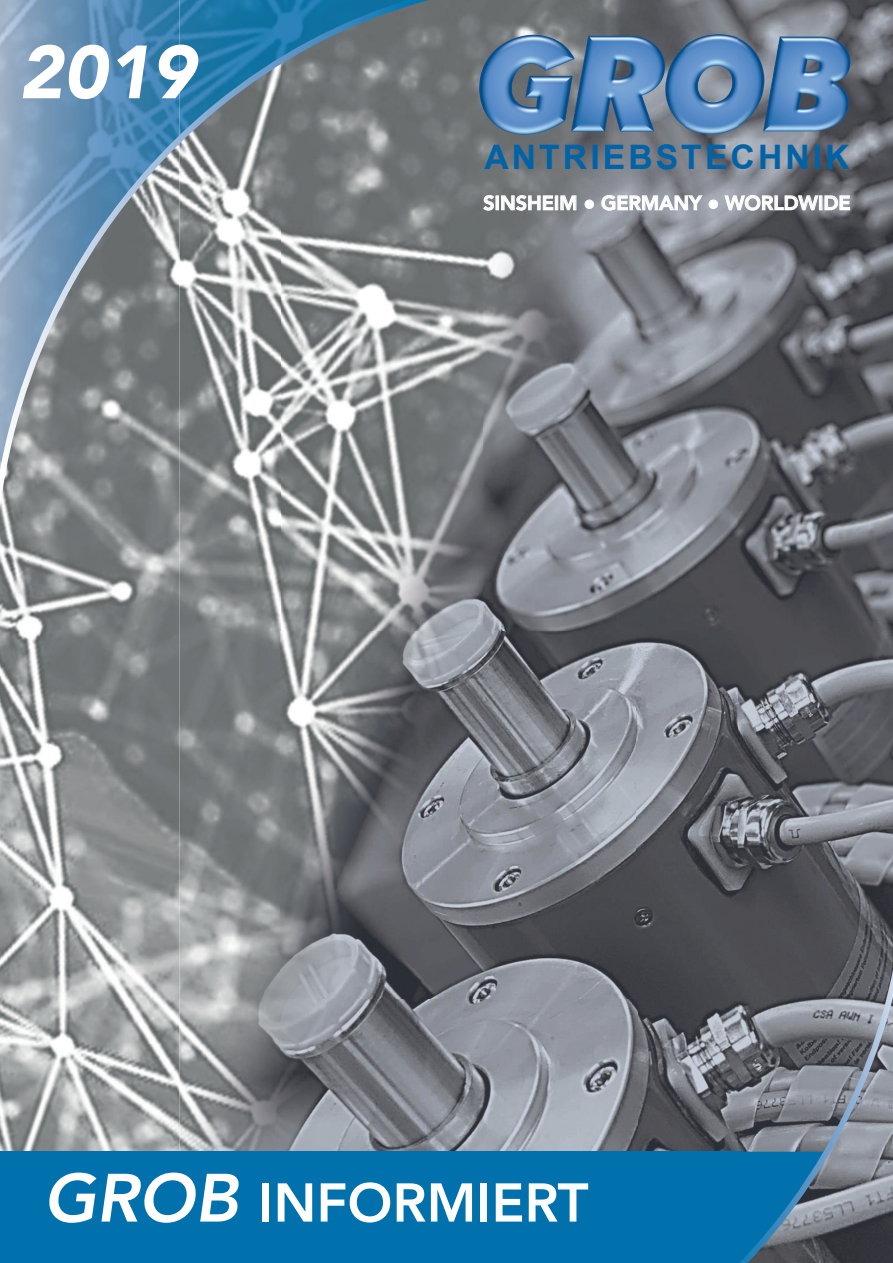
<style>
.page{position:relative;width:893px;height:1263px;background:#fff}
.page>*{position:absolute;margin:0;border:0;box-sizing:border-box;transform-origin:0 0}
.t1{font:italic 900 74.4px "Avenir";color:#fff}
.t2{font:800 54px "Avenir";color:#fff}
.t3{font:700 45px "Arial";letter-spacing:.005em;color:#fff}
.t4{font:700 33.75px "Arial";letter-spacing:.09em;color:#0062a7}
.t5{font:800 19.8px "Avenir";color:#fff}
.s1{font-family:"Arial Narrow";font-weight:700}
.s2{font-style:italic;font-size:67.5px}
</style>
<div class="page">
<img style="left:738px;top:0;width:155px;height:844px">
<img style="left:0;top:594px;width:180px;height:558px">
<img style="left:281px;top:0;width:203px;height:631px">
<img style="left:484px;top:0;width:254px;height:32px">
<img style="left:180px;top:594px;width:101px;height:558px">
<img style="left:484px;top:138px;width:254px;height:493px">
<img style="left:280px;top:631px;width:458px;height:521px">
<div style="left:0;top:1152px;width:743px;height:111px;background:#0071ad"></div>
<svg style="left:402px;top:844px;width:491px;height:419px"></svg>
<svg style="left:483px;top:195px;width:11px;height:15px"></svg>
<div style="left:496px;top:196px;width:3px;height:14px;border:1px solid #fff"></div>
<svg style="left:501px;top:195px;width:52px;height:15px"></svg>
<div style="left:555px;top:196px;width:3px;height:14px;border:1px solid #fff"></div>
<svg style="left:561px;top:196px;width:15px;height:14px"></svg>
<svg style="left:585px;top:200px;width:9px;height:9px"></svg>
<svg style="left:601px;top:195px;width:101px;height:15px"></svg>
<svg style="left:709px;top:200px;width:9px;height:9px"></svg>
<svg style="left:725px;top:195px;width:93px;height:15px"></svg>
<div style="left:819px;top:196px;width:3px;height:14px;border:1px solid #fff"></div>
<svg style="left:825px;top:196px;width:25px;height:14px"></svg>
<img style="left:476px;top:32px;width:376px;height:106px">
<svg style="left:0;top:0;width:476px;height:594px"></svg>
<h1 class="t1" style="left:19px;top:11px;width:178px">2019</h1>
<h3 class="t4" style="left:484px;top:135px;width:367px">ANTRIEBSTECHNIK</h3>
<p class="t5" style="left:483px;top:187px;width:369px">SINSHEIM <span class="s1">●</span> GERMANY <span class="s1">●</span> WORLDWIDE</p>
<h2 class="t2" style="left:44px;top:1161px;width:546px"><span class="s2">GROB</span> INFORMIERT</h2>
<h3 class="t3" style="left:44px;top:1188px;width:335px">Grob informiert</h3>
</div>
